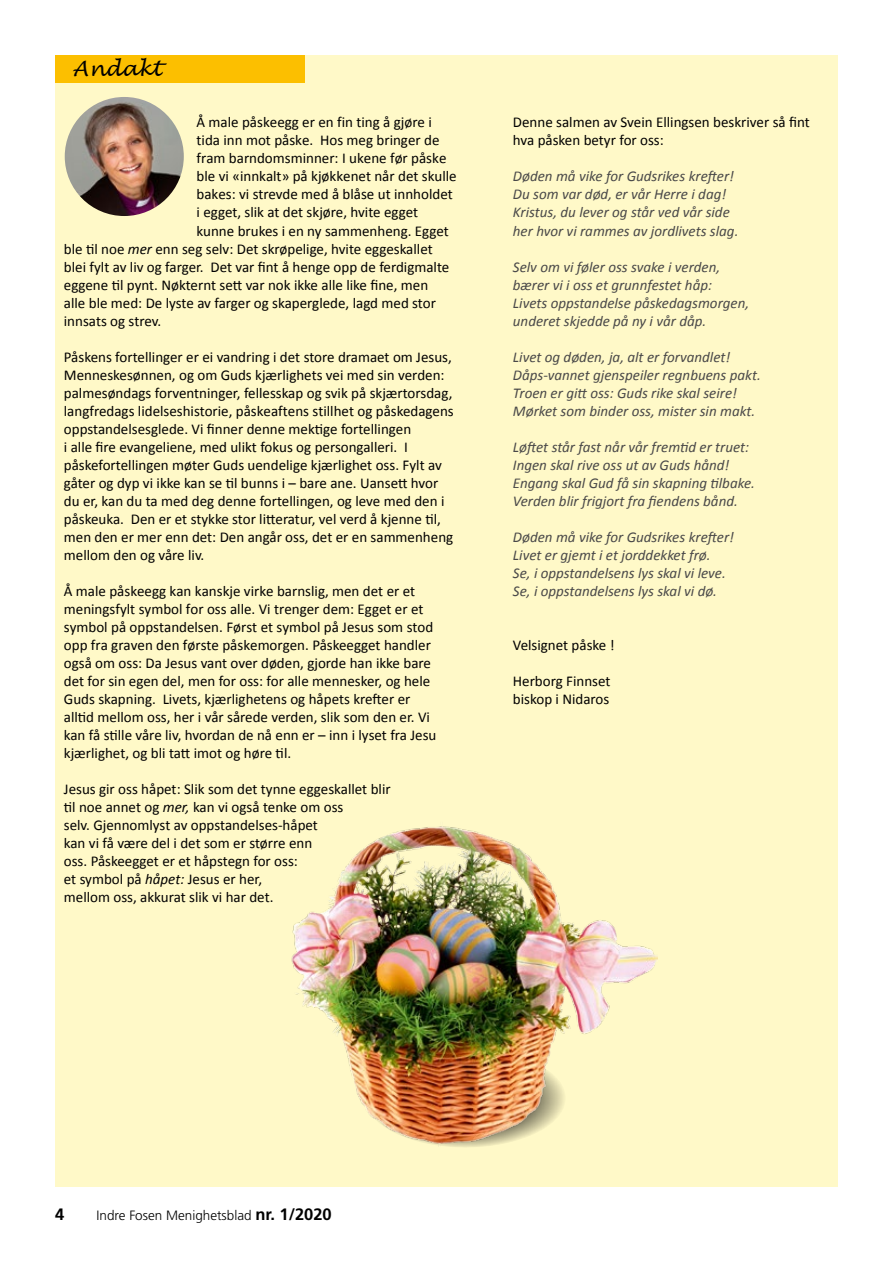
<style>
.page{position:relative;width:893px;height:1263px;background:#fff}
.page>*{position:absolute;margin:0;border:0;box-sizing:border-box;transform-origin:0 0}
.t1{font:italic 21px "Lucida Handwriting";color:#000}
.t2{font:700 16.5px "Frutiger";color:#000}
.t3{font:15px/18px "Calibri";color:#000}
.t4{font:italic 15px/18px "Calibri";color:#494848}
.t5{font:300 13.5px "Frutiger";color:#000}
.s1{font-style:italic}
.s2{font-weight:700;font-size:16.5px}
</style>
<div class="page">
<div style="left:55px;top:55px;width:783px;height:1131px;background:#fff9c8"></div>
<div style="left:55px;top:55px;width:250px;height:28px;background:#fcbf00"></div>
<img style="left:65px;top:97px;width:119px;height:119px;border-radius:60px">
<img style="left:291px;top:826px;width:367px;height:320px">
<h1 class="t1" style="left:72px;top:56px;width:90px">Andakt</h1>
<p class="t3" style="left:197px;top:114px;width:237px">Å male påskeegg er en fin ting å gjøre i</p>
<p class="t3" style="left:197px;top:132px;width:244px">tida inn mot påske. Hos meg bringer de</p>
<p class="t3" style="left:197px;top:150px;width:251px">fram barndomsminner: I ukene før påske</p>
<p class="t3" style="left:197px;top:168px;width:262px">ble vi «innkalt» på kjøkkenet når det skulle</p>
<p class="t3" style="left:197px;top:186px;width:258px">bakes: vi strevde med å blåse ut innholdet</p>
<p class="t3" style="left:197px;top:204px;width:223px">i egget, slik at det skjøre, hvite egget</p>
<p class="t3" style="left:197px;top:222px;width:254px">kunne brukes i en ny sammenheng. Egget</p>
<p class="t3" style="left:64px;top:240px;width:370px">ble til noe <span class="s1">mer</span> enn seg selv: Det skrøpelige, hvite eggeskallet</p>
<p class="t3" style="left:64px;top:258px;width:387px">blei fylt av liv og farger. Det var fint å henge opp de ferdigmalte</p>
<p class="t3" style="left:64px;top:276px;width:366px">eggene til pynt. Nøkternt sett var nok ikke alle like fine, men</p>
<p class="t3" style="left:64px;top:294px;width:374px">alle ble med: De lyste av farger og skaperglede, lagd med stor</p>
<p class="t3" style="left:64px;top:312px;width:99px">innsats og strev.</p>
<p class="t3" style="left:64px;top:348px;width:391px">Påskens fortellinger er ei vandring i det store dramaet om Jesus, Menneskesønnen, og om Guds kjærlighets vei med sin verden: palmesøndags forventninger, fellesskap og svik på skjærtorsdag, langfredags lidelseshistorie, påskeaftens stillhet og påskedagens oppstandelsesglede. Vi finner denne mektige fortellingen<br>i alle fire evangeliene, med ulikt fokus og persongalleri. I påskefortellingen møter Guds uendelige kjærlighet oss. Fylt av gåter og dyp vi ikke kan se til bunns i – bare ane. Uansett hvor du er, kan du ta med deg denne fortellingen, og leve med den i påskeuka. Den er et stykke stor litteratur, vel verd å kjenne til, men den er mer enn det: Den angår oss, det er en sammenheng mellom den og våre liv.</p>
<p class="t3" style="left:64px;top:582px;width:374px">Å male påskeegg kan kanskje virke barnslig, men det er et meningsfylt symbol for oss alle. Vi trenger dem: Egget er et symbol på oppstandelsen. Først et symbol på Jesus som stod opp fra graven den første påskemorgen. Påskeegget handler også om oss: Da Jesus vant over døden, gjorde han ikke bare det for sin egen del, men for oss: for alle mennesker, og hele Guds skapning. Livets, kjærlighetens og håpets krefter er alltid mellom oss, her i vår sårede verden, slik som den er. Vi kan få stille våre liv, hvordan de nå enn er – inn i lyset fra Jesu kjærlighet, og bli tatt imot og høre til.</p>
<p class="t3" style="left:64px;top:780px;width:328px">Jesus gir oss håpet: Slik som det tynne eggeskallet blir til noe annet og <span class="s1">mer,</span> kan vi også tenke om oss<br>selv. Gjennomlyst av oppstandelses-håpet<br>kan vi få være del i det som er større enn<br>oss. Påskeegget er et håpstegn for oss:<br>et symbol på <span class="s1">håpet:</span> Jesus er her,<br>mellom oss, akkurat slik vi har det.</p>
<p class="t3" style="left:513px;top:114px;width:298px">Denne salmen av Svein Ellingsen beskriver så fint hva påsken betyr for oss:</p>
<p class="t4" style="left:513px;top:167px;width:227px">Døden må vike for Gudsrikes krefter!<br>Du som var død, er vår Herre i dag!<br>Kristus, du lever og står ved vår side her hvor vi rammes av jordlivets slag.</p>
<p class="t4" style="left:513px;top:257px;width:238px">Selv om vi føler oss svake i verden, bærer vi i oss et grunnfestet håp:<br>Livets oppstandelse påskedagsmorgen, underet skjedde på ny i vår dåp.</p>
<p class="t4" style="left:513px;top:347px;width:249px">Livet og døden, ja, alt er forvandlet!<br>Dåps-vannet gjenspeiler regnbuens pakt.<br>Troen er gitt oss: Guds rike skal seire!<br>Mørket som binder oss, mister sin makt.</p>
<p class="t4" style="left:513px;top:437px;width:244px">Løftet står fast når vår fremtid er truet:<br>Ingen skal rive oss ut av Guds hånd!<br>Engang skal Gud få sin skapning tilbake.<br>Verden blir frigjort fra fiendens bånd.</p>
<p class="t4" style="left:513px;top:527px;width:223px">Døden må vike for Gudsrikes krefter!<br>Livet er gjemt i et jorddekket frø.<br>Se, i oppstandelsens lys skal vi leve.<br>Se, i oppstandelsens lys skal vi dø.</p>
<p class="t3" style="left:513px;top:636px;width:103px">Velsignet påske !</p>
<p class="t3" style="left:513px;top:672px;width:99px">Herborg Finnset biskop i Nidaros</p>
<p class="t2" style="left:55px;top:1205px;width:11px">4</p>
<p class="t5" style="left:97px;top:1208px;width:237px">Indre Fosen Menighetsblad <span class="s2">nr. 1/2020</span></p>
</div>
